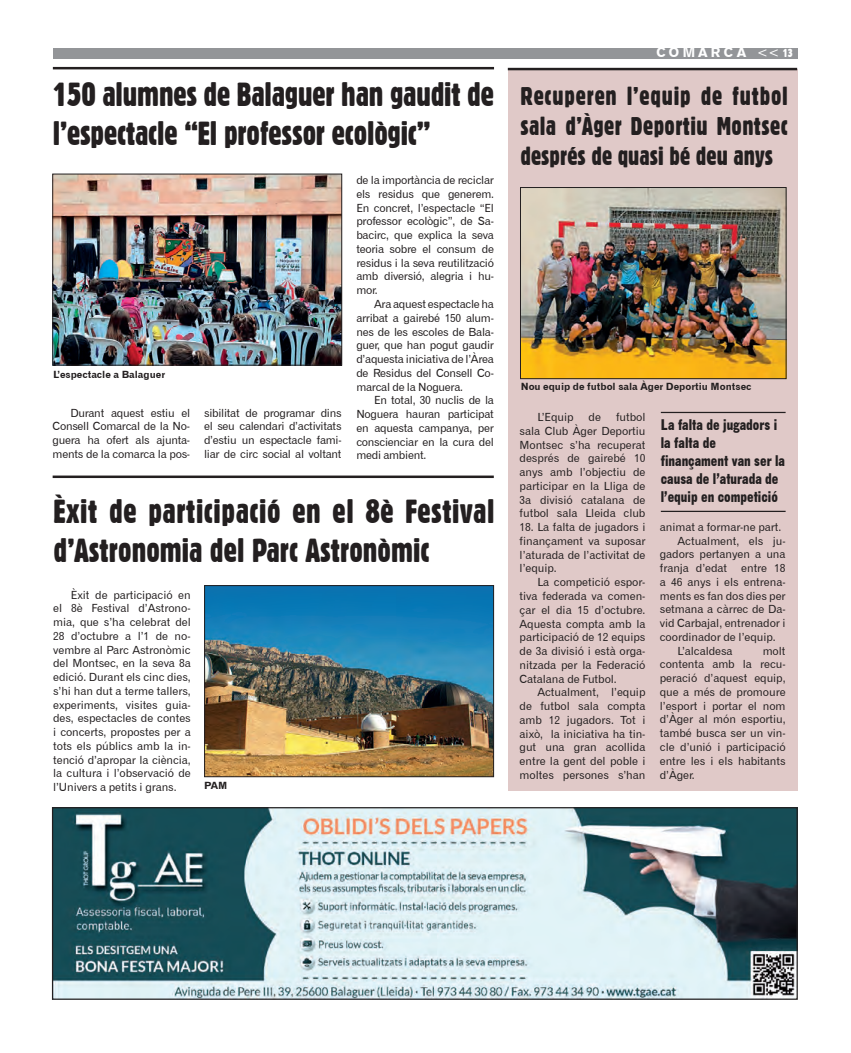
<style>
.page{position:relative;width:851px;height:1053px;background:#fff}
.page>*{position:absolute;margin:0;border:0;box-sizing:border-box;transform-origin:0 0}
.t1{font:32.5px/39px "Gothic 821 Condensed BT";letter-spacing:-.01em;color:#231f20}
.t2{font:32.5px/39px "Gothic 821 Condensed BT";letter-spacing:.015em;color:#231f20}
.t3{font:25px/30px "Gothic 821 Condensed BT";letter-spacing:.015em;color:#231f20;text-align:justify}
.t4{font:15px/18px "Gothic No 13 BT";color:#231f20}
.t5{font:13.75px "Gothic 725 BT Black A";letter-spacing:.25em;color:#fff}
.t6{font:11.25px/13.8px "Gothic 720 BT Roman B";letter-spacing:-.005em;color:#231f20;text-align:justify}
.t7{font:10px "Gothic 720 BT Bold B";color:#231f20}
.s1{font-family:"Gothic 720 BT Roman B"}
.s2{font-family:"Gothic 821 Condensed BT";font-size:11.25px}
</style>
<div class="page">
<div style="left:53px;top:48px;width:744px;height:10px;background:#939598"></div>
<img style="left:54px;top:809px;width:741px;height:188px">
<div style="left:52px;top:807px;width:745px;height:192px;border:1px solid #231f20"></div>
<div style="left:507px;top:69px;width:290px;height:721px;background:#e0c9c8"></div>
<hr style="left:507px;top:68px;width:290px;height:2px;background:#231f20">
<img style="left:522px;top:189px;width:262px;height:188px">
<div style="left:520px;top:187px;width:266px;height:192px;border:1px solid #231f20"></div>
<hr style="left:53px;top:67px;width:441px;height:2px;background:#231f20">
<img style="left:55px;top:176px;width:285px;height:187px">
<div style="left:53px;top:174px;width:289px;height:191px;border:1px solid #231f20"></div>
<hr style="left:53px;top:475px;width:440px;height:3px;background:#231f20">
<img style="left:206px;top:587px;width:285px;height:187px">
<div style="left:204px;top:585px;width:289px;height:191px;border:1px solid #231f20"></div>
<hr style="left:660px;top:412px;width:125px;height:1px;background:#231f20">
<hr style="left:660px;top:510px;width:125px;height:2px;background:#231f20">
<p class="t1" style="left:53px;top:75px;width:442px">150 alumnes de Balaguer han gaudit de l’espectacle “El professor ecològic”</p>
<p class="t7" style="left:53px;top:368px;width:113px">L’espectacle a Balaguer</p>
<p class="t6" style="left:53px;top:406px;width:139px;text-indent:18px">Durant aquest estiu el Consell Comarcal de la No&shy;guera ha ofert als ajunta&shy;ments de la comarca la pos-</p>
<p class="t6" style="left:204px;top:406px;width:139px">sibilitat de programar dins el seu calendari d’activitats d’estiu un espectacle fami&shy;liar de circ social al voltant</p>
<p class="t6" style="left:356px;top:173px;width:139px">de la importància de reciclar els residus que generem.<br>En concret, l’espectacle “El professor ecològic”, de Sa&shy;bacirc, que explica la seva teoria sobre el consum de residus i la seva reutilització amb diversió, alegria i hu&shy;mor.</p>
<p class="t6" style="left:356px;top:297px;width:139px;text-indent:18px">Ara aquest espectacle ha arribat a gairebé 150 alum&shy;nes de les escoles de Bala&shy;guer, que han pogut gaudir d’aquesta iniciativa de l’Àrea de Residus del Consell Co&shy;marcal de la Noguera.</p>
<p class="t6" style="left:356px;top:393px;width:139px;text-indent:18px">En total, 30 nuclis de la Noguera hauran participat en aquesta campanya, per conscienciar en la cura del medi ambient.</p>
<p class="t2" style="left:54px;top:491px;width:442px">Èxit de participació en el 8è Festival d’Astronomia del Parc Astronòmic</p>
<p class="t6" style="left:53px;top:587px;width:139px;text-indent:18px">Èxit de participació en el 8è Festival d’Astrono&shy;mia, que s’ha celebrat del 28 d’octubre a l’1 de no&shy;vembre al Parc Astronòmic del Montsec, en la seva 8a edició. Durant els cinc dies, s’hi han dut a terme tallers, experiments, visites guia&shy;des, espectacles de contes i concerts, propostes per a tots els públics amb la in&shy;tenció d’apropar la ciència, la cultura i l’observació de l’Univers a petits i grans.</p>
<p class="t7" style="left:204px;top:779px;width:25px">PAM</p>
<p class="t5" style="left:656px;top:44px;width:138px">COMARCA <span class="s1">&lt;&lt;</span><span class="s2">13</span></p>
<p class="t3" style="left:520px;top:80px;width:269px">Recuperen l’equip de futbol sala d’Àger Deportiu Montsec després de quasi bé deu anys</p>
<p class="t7" style="left:520px;top:380px;width:232px">Nou equip de futbol sala Àger Deportiu Montsec</p>
<p class="t6" style="left:519px;top:410px;width:127px;text-indent:96px">futbol sala Club Àger Deportiu Montsec s’ha recuperat després de gairebé 10 anys amb l’objectiu de participar en la Lliga de 3a divisió catalana de futbol sala Lleida club</p>
<p class="t6" style="left:519px;top:520px;width:127px">18. La falta de jugadors i finançament va suposar l’aturada de l’activitat de l’equip.</p>
<p class="t6" style="left:519px;top:575px;width:127px;text-indent:18px">La competició espor&shy;tiva federada va comen&shy;çar el dia 15 d’octubre.<br>Aquesta compta amb la participació de 12 equips de 3a divisió i està orga&shy;nitzada per la Federació Catalana de Futbol.</p>
<p class="t6" style="left:519px;top:685px;width:127px;text-indent:18px">Actualment, l’equip de futbol sala compta amb 12 jugadors. Tot i això, la iniciativa ha tin&shy;gut una gran acollida entre la gent del poble i moltes persones s’han</p>
<p class="t6" style="left:537px;top:410px;width:38px">L’Equip</p>
<p class="t6" style="left:588px;top:410px;width:14px">de</p>
<p class="t4" style="left:660px;top:415px;width:118px">La falta de jugadors i la falta de</p>
<p class="t4" style="left:660px;top:451px;width:126px">finançament van ser la causa de l’aturada de l’equip en competició</p>
<p class="t6" style="left:659px;top:520px;width:123px">animat a formar-ne part.</p>
<p class="t6" style="left:659px;top:533px;width:127px;text-indent:18px">Actualment, els ju&shy;gadors pertanyen a una franja d’edat entre 18 a 46 anys i els entrena&shy;ments es fan dos dies per setmana a càrrec de Da&shy;vid Carbajal, entrenador i coordinador de l’equip.</p>
<p class="t6" style="left:677px;top:643px;width:57px">L’alcaldesa</p>
<p class="t6" style="left:659px;top:643px;width:127px;text-indent:103px">molt contenta amb la recu&shy;peració d’aquest equip, que a més de promoure l’esport i portar el nom d’Àger al món esportiu, també busca ser un vin&shy;cle d’unió i participació entre les i els habitants d’Àger.</p>
</div>
